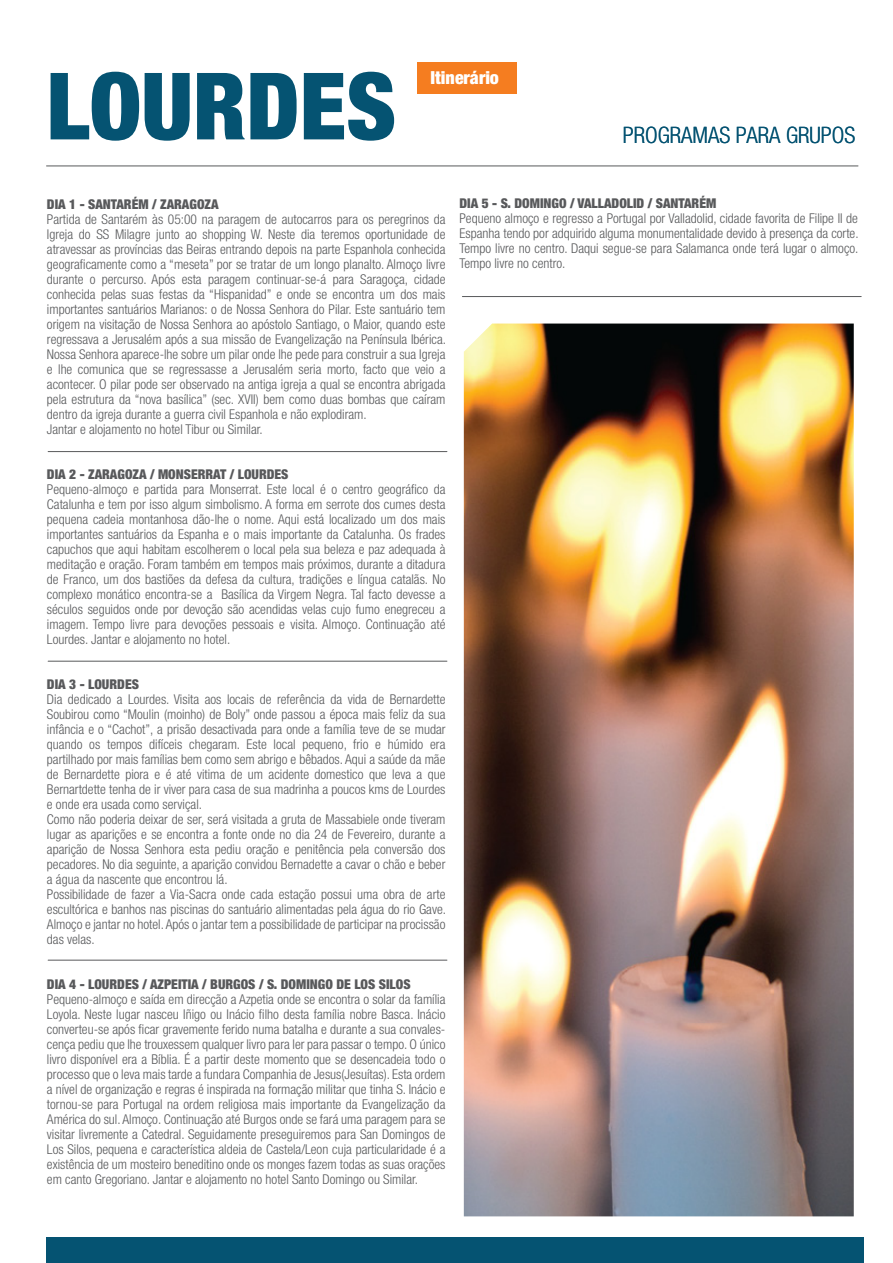
<style>
.page{position:relative;width:893px;height:1263px;background:#fff}
.page>*{position:absolute;margin:0;border:0;box-sizing:border-box;transform-origin:0 0}
.t1{font:900 condensed 93px "Helvetica Neue LT Std";color:#055372}
.t2{font:300 condensed 22.65px "Helvetica Neue LT Std";color:#055372}
.t3{font:900 condensed 18px "Helvetica Neue LT Std";color:#fff}
.t4{font:300 condensed 13.5px/15px "Helvetica Neue LT Std";color:#58595b;text-align:justify}
.t5{font:900 condensed 13.5px "Helvetica Neue LT Std";color:#58595b}
</style>
<div class="page">
<img style="left:464px;top:324px;width:390px;height:892px">
<div style="left:46px;top:1237px;width:818px;height:26px;background:#055372"></div>
<hr style="left:48px;top:451px;width:399px;height:1px;background:#58595b">
<hr style="left:462px;top:296px;width:399px;height:1px;background:#58595b">
<hr style="left:48px;top:661px;width:399px;height:1px;background:#58595b">
<hr style="left:48px;top:960px;width:399px;height:1px;background:#58595b">
<hr style="left:46px;top:166px;width:812px;height:1px;background:#58595b">
<div style="left:417px;top:62px;width:100px;height:31px;background:#f57d20"></div>
<h1 class="t1" style="left:46px;top:49px;width:351px">LOURDES</h1>
<h3 class="t3" style="left:431px;top:67px;width:70px">Itinerário</h3>
<h2 class="t2" style="left:623px;top:122px;width:234px">PROGRAMAS PARA GRUPOS</h2>
<p class="t5" style="left:47px;top:195px;width:173px">DIA 1 - SANTARÉM / ZARAGOZA</p>
<p class="t4" style="left:47px;top:211px;width:401px;text-align:left">Partida de Santarém às 05:00 na paragem de autocarros para os peregrinos da Igreja do SS Milagre junto ao shopping W. Neste dia teremos oportunidade de atravessar as províncias das Beiras entrando depois na parte Espanhola conhecida geograficamente como a “meseta” por se tratar de um longo planalto. Almoço livre durante o percurso. Após esta paragem continuar-se-á para Saragoça, cidade conhecida pelas suas festas da “Hispanidad” e onde se encontra um dos mais importantes santuários Marianos: o de Nossa Senhora do Pilar. Este santuário tem origem na visitação de Nossa Senhora ao apóstolo Santiago, o Maior, quando este regressava a Jerusalém após a sua missão de Evangelização na Península Ibérica.<br>Nossa Senhora aparece-lhe sobre um pilar onde lhe pede para construir a sua Igreja e lhe comunica que se regressasse a Jerusalém seria morto, facto que veio a acontecer. O pilar pode ser observado na antiga igreja a qual se encontra abrigada pela estrutura da “nova basílica” (sec. XVII) bem como duas bombas que caíram dentro da igreja durante a guerra civil Espanhola e não explodiram.<br>Jantar e alojamento no hotel Tibur ou Similar.</p>
<p class="t5" style="left:47px;top:465px;width:243px">DIA 2 - ZARAGOZA / MONSERRAT / LOURDES</p>
<p class="t4" style="left:47px;top:481px;width:400px">Pequeno-almoço e partida para Monserrat. Este local é o centro geográfico da Catalunha e tem por isso algum simbolismo. A forma em serrote dos cumes desta pequena cadeia montanhosa dão-lhe o nome. Aqui está localizado um dos mais importantes santuários da Espanha e o mais importante da Catalunha. Os frades capuchos que aqui habitam escolherem o local pela sua beleza e paz adequada à meditação e oração. Foram também em tempos mais próximos, durante a ditadura de Franco, um dos bastiões da defesa da cultura, tradições e língua catalãs. No complexo monático encontra-se a Basílica da Virgem Negra. Tal facto devesse a séculos seguidos onde por devoção são acendidas velas cujo fumo enegreceu a imagem. Tempo livre para devoções pessoais e visita. Almoço. Continuação até Lourdes. Jantar e alojamento no hotel.</p>
<p class="t5" style="left:47px;top:675px;width:94px">DIA 3 - LOURDES</p>
<p class="t4" style="left:47px;top:691px;width:401px;text-align:left">Dia dedicado a Lourdes. Visita aos locais de referência da vida de Bernardette Soubirou como “Moulin (moinho) de Boly” onde passou a época mais feliz da sua infância e o “Cachot”, a prisão desactivada para onde a família teve de se mudar quando os tempos difíceis chegaram. Este local pequeno, frio e húmido era partilhado por mais famílias bem como sem abrigo e bêbados. Aqui a saúde da mãe de Bernardette piora e é até vitima de um acidente domestico que leva a que Bernartdette tenha de ir viver para casa de sua madrinha a poucos kms de Lourdes e onde era usada como serviçal.<br>Como não poderia deixar de ser, será visitada a gruta de Massabiele onde tiveram lugar as aparições e se encontra a fonte onde no dia 24 de Fevereiro, durante a aparição de Nossa Senhora esta pediu oração e penitência pela conversão dos pecadores. No dia seguinte, a aparição convidou Bernadette a cavar o chão e beber a água da nascente que encontrou lá.<br>Possibilidade de fazer a Via-Sacra onde cada estação possui uma obra de arte escultórica e banhos nas piscinas do santuário alimentadas pela água do rio Gave.<br>Almoço e jantar no hotel. Após o jantar tem a possibilidade de participar na procissão das velas.</p>
<p class="t5" style="left:47px;top:975px;width:365px">DIA 4 - LOURDES / AZPEITIA / BURGOS / S. DOMINGO DE LOS SILOS</p>
<p class="t4" style="left:47px;top:991px;width:400px">Pequeno-almoço e saída em direcção a Azpetia onde se encontra o solar da família Loyola. Neste lugar nasceu Iñigo ou Inácio filho desta família nobre Basca. Inácio converteu-se após ficar gravemente ferido numa batalha e durante a sua convales&shy;cença pediu que lhe trouxessem qualquer livro para ler para passar o tempo. O único livro disponível era a Bíblia. É a partir deste momento que se desencadeia todo o processo que o leva mais tarde a fundara Companhia de Jesus(Jesuítas). Esta ordem a nível de organização e regras é inspirada na formação militar que tinha S. Inácio e tornou-se para Portugal na ordem religiosa mais importante da Evangelização da América do sul. Almoço. Continuação até Burgos onde se fará uma paragem para se visitar livremente a Catedral. Seguidamente preseguiremos para San Domingos de Los Silos, pequena e característica aldeia de Castela/Leon cuja particularidade é a existência de um mosteiro beneditino onde os monges fazem todas as suas orações em canto Gregoriano. Jantar e alojamento no hotel Santo Domingo ou Similar.</p>
<p class="t5" style="left:459px;top:195px;width:258px">DIA 5 - S. DOMINGO / VALLADOLID / SANTARÉM</p>
<p class="t4" style="left:459px;top:211px;width:401px">Pequeno almoço e regresso a Portugal por Valladolid, cidade favorita de Filipe II de Espanha tendo por adquirido alguma monumentalidade devido à presença da corte.<br>Tempo livre no centro. Daqui segue-se para Salamanca onde terá lugar o almoço.<br>Tempo livre no centro.</p>
</div>
